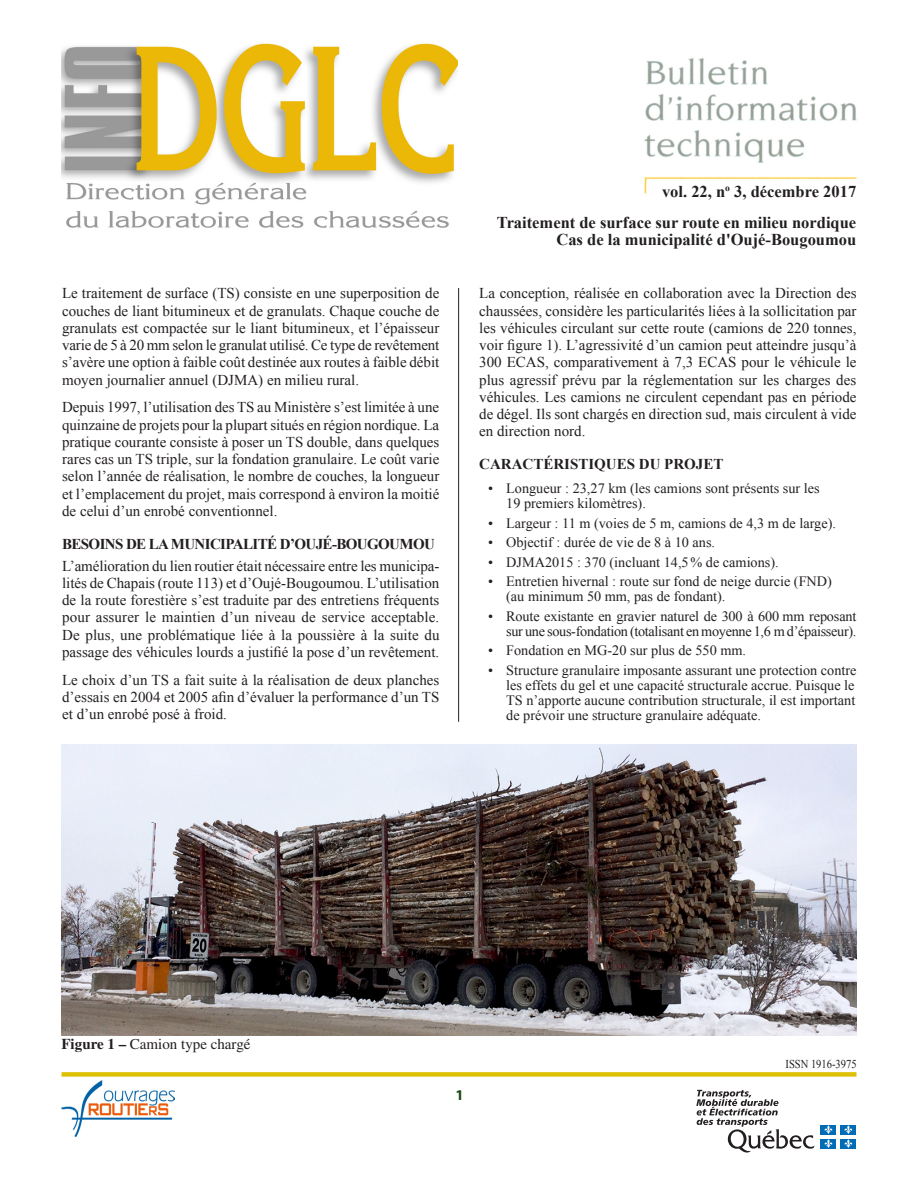
<style>
.page{position:relative;width:918px;height:1188px;background:#fff}
.page>*{position:absolute;margin:0;border:0;box-sizing:border-box;transform-origin:0 0}
.t1{font:700 16.5px/30.8px "Times New Roman";color:#231f20;text-align:right}
.t2{font:15px/17.2px "Times New Roman";color:#231f20;text-align:justify}
.t3{font:700 15px "Times New Roman";letter-spacing:-.04em;color:#231f20}
.t4{font:700 15px "Times New Roman";color:#231f20}
.t5{font:15px "Times";color:#231f20}
.t6{font:700 15px "Myriad Pro";color:#174913}
.t7{font:14.25px/15px "Times New Roman";color:#231f20}
.t8{font:14.25px/15px "Times New Roman";letter-spacing:-.02em;color:#231f20;text-align:right}
.t9{font:12px "Times New Roman";color:#231f20;scale:.88 1}
.s1{font-weight:700}
</style>
<div class="page">
<img style="left:62px;top:43px;width:395px;height:185px">
<svg style="left:696px;top:1090px;width:119px;height:63px"></svg>
<div style="left:821px;top:1125px;width:15px;height:9px;background:#006bb6"></div>
<div style="left:841px;top:1125px;width:15px;height:9px;background:#006bb6"></div>
<div style="left:821px;top:1139px;width:15px;height:9px;background:#006bb6"></div>
<svg style="left:824px;top:1125px;width:9px;height:23px"></svg>
<div style="left:841px;top:1139px;width:15px;height:9px;background:#006bb6"></div>
<svg style="left:844px;top:1125px;width:8px;height:23px"></svg>
<img style="left:644px;top:58px;width:213px;height:136px">
<div style="left:62px;top:1072px;width:794px;height:5px;background:#dfc008"></div>
<img style="left:62px;top:1080px;width:113px;height:57px">
<hr style="left:458px;top:288px;width:1px;height:434px;background:#231f20">
<img style="left:62px;top:744px;width:794px;height:291px">
<p class="t2" style="left:62px;top:285px;width:379px">Le traitement de surface (TS) consiste en une superposition de couches de liant bitumineux et de granulats. Chaque couche de granulats est compactée sur le liant bitumineux, et l’épaisseur varie de 5 à 20 mm selon le granulat utilisé. Ce type de revêtement s’avère une option à faible coût destinée aux routes à faible débit moyen journalier annuel (DJMA) en milieu rural.</p>
<p class="t2" style="left:62px;top:399px;width:379px">Depuis 1997, l’utilisation des TS au Ministère s’est limitée à une quinzaine de projets pour la plupart situés en région nordique. La pratique courante consiste à poser un TS double, dans quelques rares cas un TS triple, sur la fondation granulaire. Le coût varie selon l’année de réalisation, le nombre de couches, la longueur et l’emplacement du projet, mais correspond à environ la moitié de celui d’un enrobé conventionnel.</p>
<p class="t3" style="left:62px;top:534px;width:374px">BESOINS DE LA MUNICIPALITÉ D’OUJÉ-BOUGOUMOU</p>
<p class="t2" style="left:62px;top:557px;width:379px">L’amélioration du lien routier était nécessaire entre les municipa&shy;lités de Chapais (route 113) et d’Oujé-Bougoumou. L’utilisation de la route forestière s’est traduite par des entretiens fréquents pour assurer le maintien d’un niveau de service acceptable.<br>De plus, une problématique liée à la poussière à la suite du passage des véhicules lourds a justifié la pose d’un revêtement.</p>
<p class="t2" style="left:62px;top:671px;width:379px">Le choix d’un TS a fait suite à la réalisation de deux planches d’essais en 2004 et 2005 afin d’évaluer la performance d’un TS et d’un enrobé posé à froid.</p>
<p class="t1" style="left:497px;top:176px;width:361px">vol. 22, n<sup>o</sup> 3, décembre 2017<br>Traitement de surface sur route en milieu nordique</p>
<p class="t1" style="left:556px;top:224px;width:301px">Cas de la municipalité d'Oujé-Bougoumou</p>
<p class="t2" style="left:479px;top:285px;width:379px">La conception, réalisée en collaboration avec la Direction des chaussées, considère les particularités liées à la sollicitation par les véhicules circulant sur cette route (camions de 220 tonnes, voir figure 1). L’agressivité d’un camion peut atteindre jusqu’à 300 ECAS, comparativement à 7,3 ECAS pour le véhicule le plus agressif prévu par la réglementation sur les charges des véhicules. Les camions ne circulent cependant pas en période de dégel. Ils sont chargés en direction sud, mais circulent à vide en direction nord.</p>
<p class="t4" style="left:479px;top:454px;width:246px">CARACTÉRISTIQUES DU PROJET</p>
<p class="t7" style="left:506px;top:481px;width:315px;text-indent:-18px">• Longueur : 23,27 km (les camions sont présents sur les<br>19 premiers kilomètres).</p>
<p class="t7" style="left:488px;top:515px;width:349px">• Largeur : 11 m (voies de 5 m, camions de 4,3 m de large).</p>
<p class="t7" style="left:488px;top:535px;width:228px">• Objectif : durée de vie de 8 à 10 ans.</p>
<p class="t7" style="left:488px;top:554px;width:292px">• DJMA2015 : 370 (incluant 14,5% de camions).</p>
<p class="t7" style="left:506px;top:574px;width:327px;text-indent:-18px">• Entretien hivernal : route sur fond de neige durcie (FND) (au minimum 50 mm, pas de fondant).</p>
<p class="t8" style="left:488px;top:608px;width:370px">• Route existante en gravier naturel de 300 à 600 mm reposant sur une sous-fondation (totalisant en moyenne 1,6 m d’épaisseur).</p>
<p class="t7" style="left:488px;top:643px;width:259px">• Fondation en MG-20 sur plus de 550 mm.</p>
<p class="t7" style="left:506px;top:662px;width:352px;text-indent:-18px">• Structure granulaire imposante assurant une protection contre les effets du gel et une capacité structurale accrue. Puisque le TS n’apporte aucune contribution structurale, il est important de prévoir une structure granulaire adéquate.</p>
<p class="t5" style="left:62px;top:1036px;width:191px"><span class="s1">Figure 1 –</span> Camion type chargé</p>
<p class="t6" style="left:456px;top:1086px;width:10px">1</p>
<p class="t9" style="left:786px;top:1056px;width:83px">ISSN 1916-3975</p>
</div>
